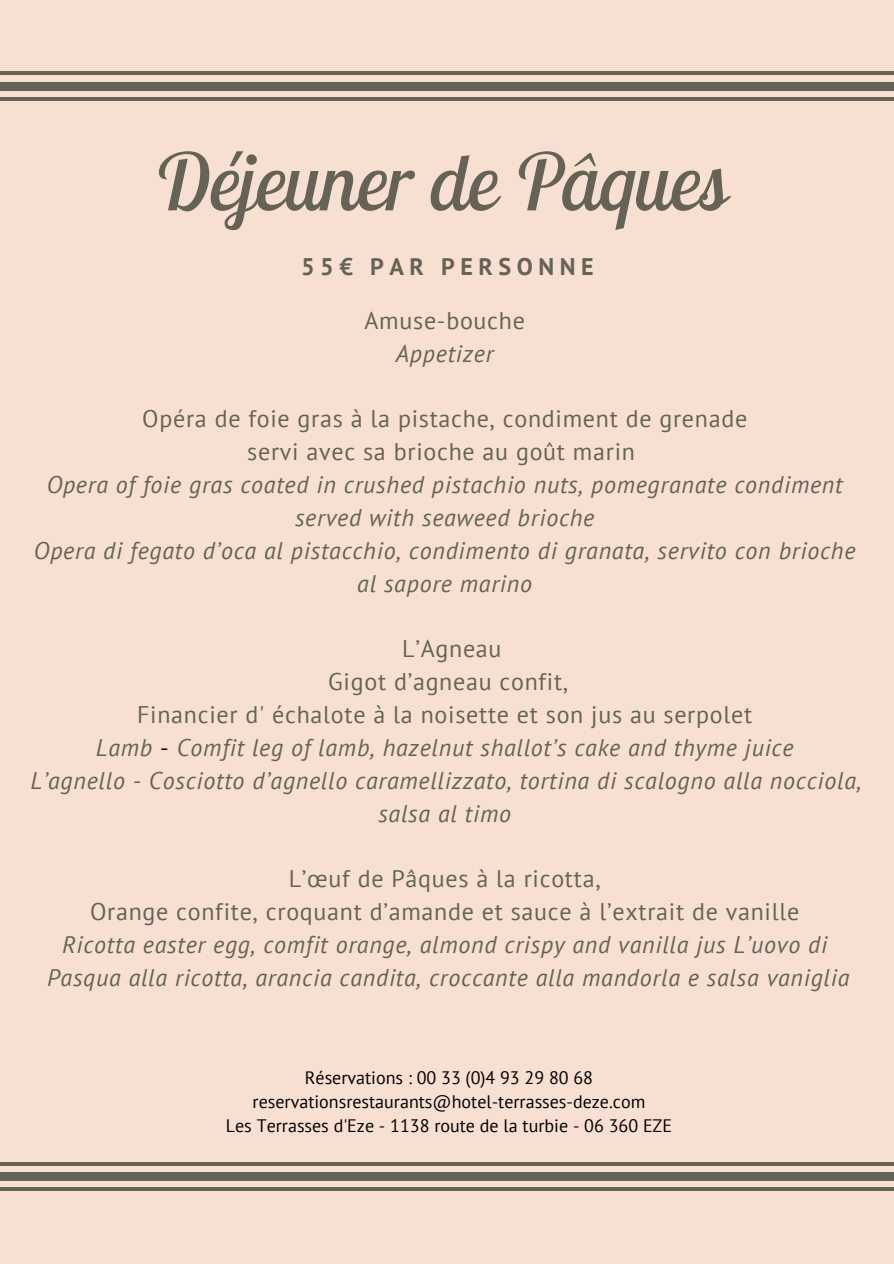
<style>
.page{position:relative;width:894px;height:1264px;background:#fff}
.page>*{position:absolute;margin:0;border:0;box-sizing:border-box;transform-origin:0 0}
.t1{font:italic 78.75px "Lobster Two";color:#656356}
.t2{font:italic 24px/32.8px "PT Sans";letter-spacing:.03em;color:#656356;text-align:center}
.t3{font:24px/32.8px "PT Sans";letter-spacing:.03em;color:#656356;text-align:center}
.t4{font:700 24px "PT Sans";letter-spacing:.23em;color:#656356}
.t5{font:18px/24.3px "PT Sans";color:#000;text-align:center}
.s1{font-style:normal}
.s2{font-style:normal;color:#000}
</style>
<div class="page">
<div style="left:0;top:0;width:893px;height:1263px;background:#f7e0d2"></div>
<hr style="left:0;top:71px;width:893px;height:4px;background:#656356">
<hr style="left:0;top:97px;width:893px;height:4px;background:#656356">
<div style="left:0;top:82px;width:893px;height:8px;background:#656356"></div>
<hr style="left:0;top:1162px;width:893px;height:3px;background:#656356">
<hr style="left:0;top:1187px;width:893px;height:4px;background:#656356">
<div style="left:0;top:1171px;width:893px;height:9px;background:#656356"></div>
<h1 class="t1" style="left:154px;top:132px;width:573px">Déjeuner de Pâques</h1>
<p class="t4" style="left:301px;top:251px;width:294px">55€ PAR PERSONNE</p>
<p class="t3" style="left:364px;top:303px;width:162px">Amuse-bouche</p>
<p class="t2" style="left:396px;top:336px;width:99px">Appetizer</p>
<p class="t3" style="left:142px;top:402px;width:606px">Opéra de foie gras à la pistache, condiment de grenade servi avec sa brioche au goût marin</p>
<p class="t2" style="left:34px;top:467px;width:822px">Opera of foie gras coated in crushed pistachio nuts, pomegranate condiment served with seaweed brioche<br>Opera di fegato d’oca al pistacchio, condimento di granata, servito con brioche al sapore marino</p>
<p class="t2" style="left:30px;top:632px;width:832px"><span class="s1">L’Agneau<br>Gigot d’agneau confit,<br>Financier d' échalote à la noisette et son jus au serpolet<br></span>Lamb <span class="s2">-</span> Comfit leg of lamb, hazelnut shallot’s cake and thyme juice<br>L’agnello - Cosciotto d’agnello caramellizzato, tortina di scalogno alla nocciola, salsa al timo</p>
<p class="t3" style="left:90px;top:862px;width:710px">L’œuf de Pâques à la ricotta,<br>Orange confite, croquant d’amande et sauce à l’extrait de vanille</p>
<p class="t2" style="left:47px;top:927px;width:803px">Ricotta easter egg, comfit orange, almond crispy and vanilla jus L’uovo di<br>Pasqua alla ricotta, arancia candita, croccante alla mandorla e salsa vaniglia</p>
<p class="t5" style="left:226px;top:1064px;width:447px">Réservations : 00 33 (0)4 93 29 80 68 reservationsrestaurants@hotel-terrasses-deze.com<br>Les Terrasses d'Eze - 1138 route de la turbie - 06 360 EZE</p>
</div>
